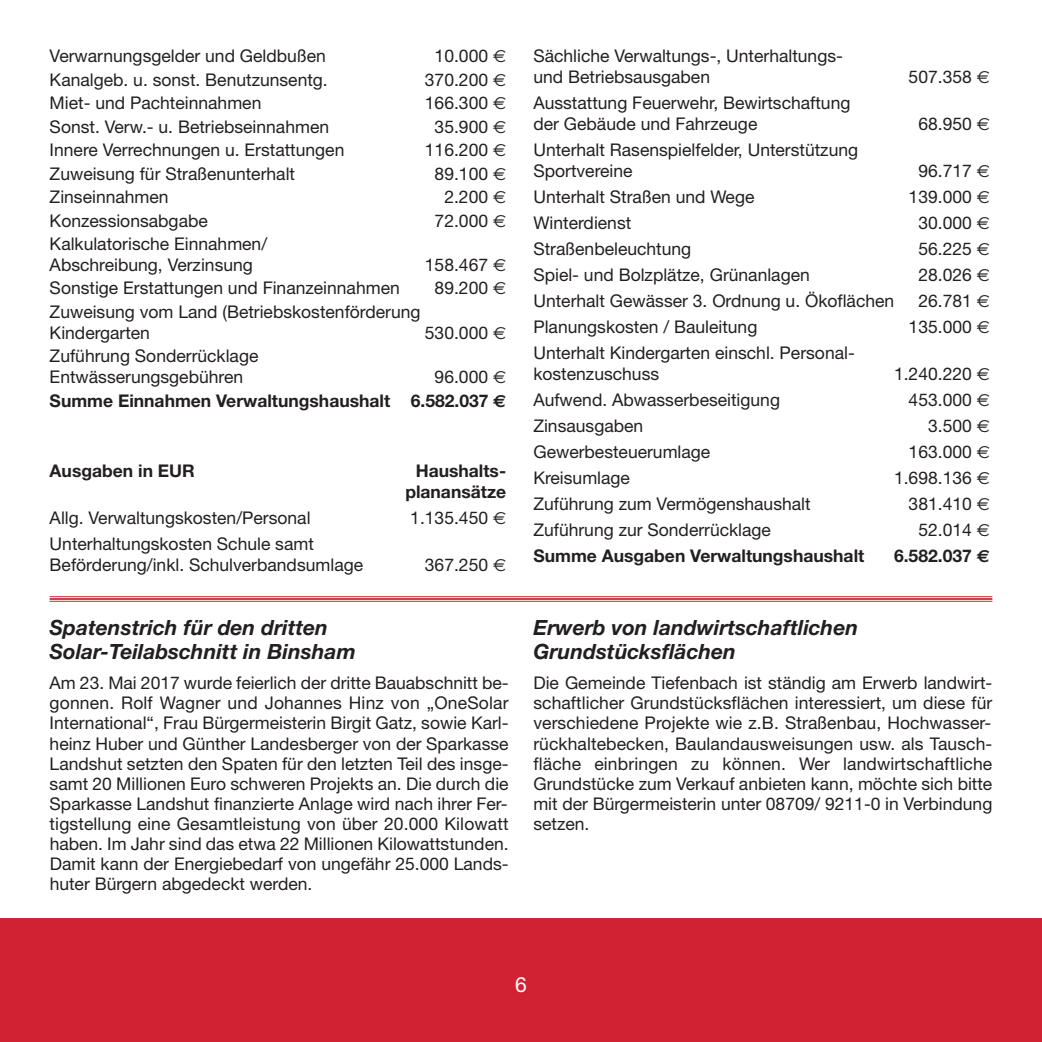
<style>
.page{position:relative;width:1042px;height:1042px;background:#fff}
.page>*{position:absolute;margin:0;border:0;box-sizing:border-box;transform-origin:0 0}
.t1{font:italic 700 21px/24.5px "Helvetica Neue";color:#231f20}
.t2{font:21px "Helvetica Neue";color:#fff}
.t3{font:17.5px/20.1px "Helvetica Neue";color:#231f20}
.t4{font:700 17.5px/23.4px "Helvetica Neue";color:#231f20;text-align:right}
.s1{font-family:"Euro Sans"}
.s2{font-weight:400}
.s3{font-family:"Euro Sans";font-weight:400}
</style>
<div class="page">
<div style="left:0;top:918px;width:1042px;height:124px;background:#d12233"></div>
<hr style="left:50px;top:596px;width:942px;height:1px;background:#d12233">
<hr style="left:50px;top:598px;width:942px;height:2px;background:#d12233">
<hr style="left:50px;top:601px;width:942px;height:1px;background:#d12233">
<p class="t3" style="left:50px;top:48px;width:278px">Verwarnungsgelder und Geldbußen</p>
<p class="t3" style="left:435px;top:48px;width:73px">10.000 <span class="s1">€</span></p>
<p class="t3" style="left:50px;top:71px;width:280px">Kanalgeb. u. sonst. Benutzunsentg.</p>
<p class="t3" style="left:425px;top:71px;width:83px">370.200 <span class="s1">€</span></p>
<p class="t3" style="left:50px;top:94px;width:213px">Miet- und Pachteinnahmen</p>
<p class="t3" style="left:425px;top:94px;width:83px">166.300 <span class="s1">€</span></p>
<p class="t3" style="left:50px;top:118px;width:281px">Sonst. Verw.- u. Betriebseinnahmen</p>
<p class="t3" style="left:435px;top:118px;width:73px">35.900 <span class="s1">€</span></p>
<p class="t3" style="left:50px;top:141px;width:296px">Innere Verrechnungen u. Erstattungen</p>
<p class="t3" style="left:425px;top:141px;width:83px">116.200 <span class="s1">€</span></p>
<p class="t3" style="left:50px;top:165px;width:247px">Zuweisung für Straßenunterhalt</p>
<p class="t3" style="left:435px;top:165px;width:73px">89.100 <span class="s1">€</span></p>
<p class="t3" style="left:50px;top:188px;width:120px">Zinseinnahmen</p>
<p class="t3" style="left:444px;top:188px;width:63px">2.200 <span class="s1">€</span></p>
<p class="t3" style="left:50px;top:212px;width:160px">Konzessionsabgabe</p>
<p class="t3" style="left:435px;top:212px;width:73px">72.000 <span class="s1">€</span></p>
<p class="t3" style="left:50px;top:235px;width:219px;line-height:21px">Kalkulatorische Einnahmen/<br>Abschreibung, Verzinsung</p>
<p class="t3" style="left:425px;top:256px;width:83px">158.467 <span class="s1">€</span></p>
<p class="t3" style="left:50px;top:280px;width:352px">Sonstige Erstattungen und Finanzeinnahmen</p>
<p class="t3" style="left:435px;top:280px;width:73px">89.200 <span class="s1">€</span></p>
<p class="t3" style="left:50px;top:303px;width:372px;line-height:21px">Zuweisung vom Land (Betriebskostenförderung<br>Kindergarten</p>
<p class="t3" style="left:425px;top:324px;width:83px">530.000 <span class="s1">€</span></p>
<p class="t3" style="left:50px;top:347px;width:210px;line-height:21px">Zuführung Sonderrücklage<br>Entwässerungsgebühren</p>
<p class="t4" style="left:50px;top:367px;width:458px"><span class="s2">96.000</span> <span class="s3">€<br></span>Summe Einnahmen Verwaltungshaushalt 6.582.037 <span class="s1">€</span></p>
<p class="t4" style="left:50px;top:461px;width:147px">Ausgaben in EUR</p>
<p class="t4" style="left:405px;top:462px;width:102px;line-height:21px;text-align:center">Haushalts&shy;planansätze</p>
<p class="t3" style="left:50px;top:510px;width:262px">Allg. Verwaltungskosten/Personal</p>
<p class="t3" style="left:410px;top:510px;width:97px">1.135.450 <span class="s1">€</span></p>
<p class="t3" style="left:50px;top:535px;width:315px;line-height:21px">Unterhaltungskosten Schule samt<br>Beförderung/inkl. Schulverbandsumlage</p>
<p class="t3" style="left:425px;top:557px;width:83px">367.250 <span class="s1">€</span></p>
<p class="t1" style="left:50px;top:617px;width:308px">Spatenstrich für den dritten<br>Solar-Teilabschnitt in Binsham</p>
<p class="t3" style="left:50px;top:674px;width:460px;text-align:justify">Am 23. Mai 2017 wurde feierlich der dritte Bauabschnitt be&shy;gonnen. Rolf Wagner und Johannes Hinz von „OneSolar International“, Frau Bürgermeisterin Birgit Gatz, sowie Karl&shy;heinz Huber und Günther Landesberger von der Sparkasse Landshut setzten den Spaten für den letzten Teil des insge&shy;samt 20 Millionen Euro schweren Projekts an. Die durch die Sparkasse Landshut finanzierte Anlage wird nach ihrer Fer&shy;tigstellung eine Gesamtleistung von über 20.000 Kilowatt haben. Im Jahr sind das etwa 22 Millionen Kilowattstunden.<br>Damit kann der Energiebedarf von ungefähr 25.000 Lands&shy;huter Bürgern abgedeckt werden.</p>
<p class="t3" style="left:533px;top:47px;width:311px;line-height:21px">Sächliche Verwaltungs-, Unterhaltungs&shy;und Betriebsausgaben</p>
<p class="t3" style="left:533px;top:94px;width:318px;line-height:21px">Ausstattung Feuerwehr, Bewirtschaftung der Gebäude und Fahrzeuge</p>
<p class="t3" style="left:533px;top:141px;width:326px;line-height:21px">Unterhalt Rasenspielfelder, Unterstützung<br>Sportvereine</p>
<p class="t3" style="left:908px;top:69px;width:83px">507.358 <span class="s1">€</span></p>
<p class="t3" style="left:918px;top:115px;width:73px">68.950 <span class="s1">€</span></p>
<p class="t3" style="left:918px;top:162px;width:73px">96.717 <span class="s1">€</span></p>
<p class="t3" style="left:533px;top:188px;width:223px">Unterhalt Straßen und Wege</p>
<p class="t3" style="left:908px;top:188px;width:83px">139.000 <span class="s1">€</span></p>
<p class="t3" style="left:533px;top:214px;width:99px">Winterdienst</p>
<p class="t3" style="left:918px;top:214px;width:73px">30.000 <span class="s1">€</span></p>
<p class="t3" style="left:533px;top:240px;width:159px">Straßenbeleuchtung</p>
<p class="t3" style="left:918px;top:240px;width:73px">56.225 <span class="s1">€</span></p>
<p class="t3" style="left:533px;top:266px;width:278px">Spiel- und Bolzplätze, Grünanlagen</p>
<p class="t3" style="left:918px;top:266px;width:73px">28.026 <span class="s1">€</span></p>
<p class="t3" style="left:533px;top:292px;width:362px">Unterhalt Gewässer 3. Ordnung u. Ökoflächen</p>
<p class="t3" style="left:918px;top:292px;width:73px">26.781 <span class="s1">€</span></p>
<p class="t3" style="left:533px;top:318px;width:225px">Planungskosten / Bauleitung</p>
<p class="t3" style="left:908px;top:318px;width:83px">135.000 <span class="s1">€</span></p>
<p class="t3" style="left:533px;top:344px;width:323px;line-height:21px">Unterhalt Kindergarten einschl. Personal&shy;kostenzuschuss</p>
<p class="t3" style="left:894px;top:365px;width:97px">1.240.220 <span class="s1">€</span></p>
<p class="t3" style="left:533px;top:391px;width:248px">Aufwend. Abwasserbeseitigung</p>
<p class="t3" style="left:908px;top:391px;width:83px">453.000 <span class="s1">€</span></p>
<p class="t3" style="left:533px;top:417px;width:111px">Zinsausgaben</p>
<p class="t3" style="left:928px;top:417px;width:63px">3.500 <span class="s1">€</span></p>
<p class="t3" style="left:533px;top:443px;width:178px">Gewerbesteuerumlage</p>
<p class="t3" style="left:908px;top:443px;width:83px">163.000 <span class="s1">€</span></p>
<p class="t3" style="left:533px;top:469px;width:98px">Kreisumlage</p>
<p class="t3" style="left:894px;top:469px;width:97px">1.698.136 <span class="s1">€</span></p>
<p class="t3" style="left:533px;top:495px;width:279px">Zuführung zum Vermögenshaushalt</p>
<p class="t3" style="left:908px;top:495px;width:83px">381.410 <span class="s1">€</span></p>
<p class="t3" style="left:533px;top:521px;width:239px">Zuführung zur Sonderrücklage</p>
<p class="t3" style="left:918px;top:521px;width:73px">52.014 <span class="s1">€</span></p>
<p class="t4" style="left:533px;top:545px;width:332px">Summe Ausgaben Verwaltungshaushalt</p>
<p class="t4" style="left:894px;top:545px;width:97px">6.582.037 <span class="s1">€</span></p>
<p class="t1" style="left:533px;top:617px;width:326px">Erwerb von landwirtschaftlichen<br>Grundstücksflächen</p>
<p class="t3" style="left:533px;top:674px;width:460px;text-align:justify">Die Gemeinde Tiefenbach ist ständig am Erwerb landwirt&shy;schaftlicher Grundstücksflächen interessiert, um diese für verschiedene Projekte wie z.B. Straßenbau, Hochwasser&shy;rückhaltebecken, Baulandausweisungen usw. als Tausch&shy;fläche einbringen zu können. Wer landwirtschaftliche Grundstücke zum Verkauf anbieten kann, möchte sich bitte mit der Bürgermeisterin unter 08709/ 9211-0 in Verbindung setzen.</p>
<p class="t2" style="left:515px;top:977px;width:13px">6</p>
</div>
